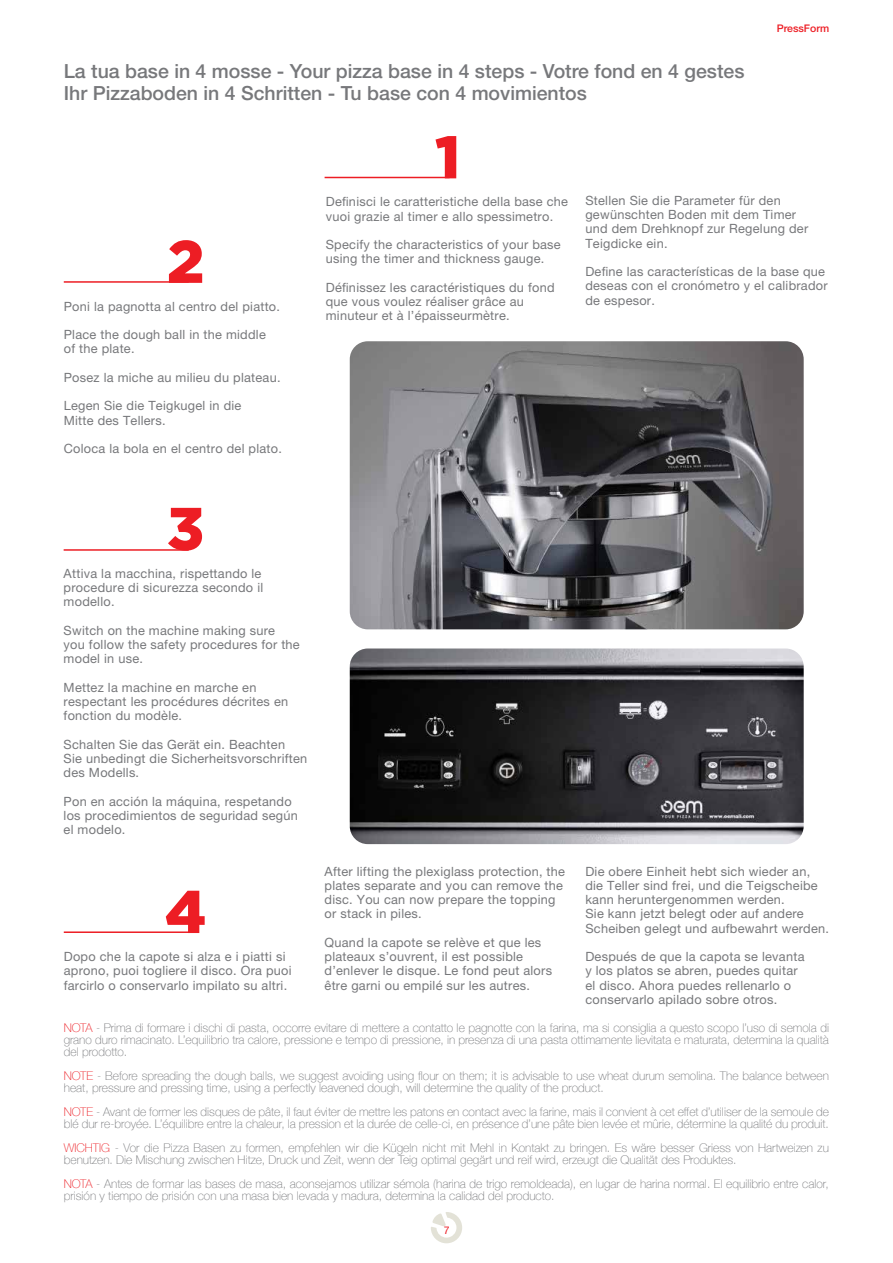
<style>
.page{position:relative;width:893px;height:1263px;background:#fff}
.page>*{position:absolute;margin:0;border:0;box-sizing:border-box;transform-origin:0 0}
.t1{font:900 60px "Gotham HTF";color:#ed1d24}
.t2{font:500 19.5px/22.5px "Helvetica Neue LT Std";color:#77787b}
.t3{font:12.75px/14.2px "Helvetica Neue LT Pro";letter-spacing:.02em;color:#77787b}
.t4{font:100 12px/12px "Helvetica Neue";color:#76777a}
.t5{font:500 10.5px "Helvetica Neue LT Std";color:#ed1d24}
.t6{font:10.5px "Helvetica Neue";color:#ed1d24}
.s1{color:#ed1d24}
</style>
<div class="page">
<hr style="left:325px;top:177px;width:124px;height:1px;background:#ed1d24">
<hr style="left:64px;top:281px;width:125px;height:2px;background:#ed1d24">
<hr style="left:64px;top:549px;width:125px;height:2px;background:#ed1d24">
<hr style="left:64px;top:931px;width:135px;height:2px;background:#ed1d24">
<img style="left:350px;top:341px;width:454px;height:288px">
<img style="left:350px;top:648px;width:454px;height:196px">
<svg style="left:431px;top:1212px;width:31px;height:31px"></svg>
<h2 class="t2" style="left:64px;top:59px;width:682px">La tua base in 4 mosse - Your pizza base in 4 steps - Votre fond en 4 gestes<br>Ihr Pizzaboden in 4 Schritten - Tu base con 4 movimientos</h2>
<h1 class="t1" style="left:435px;top:122px;width:27px">1</h1>
<p class="t5" style="left:777px;top:22px;width:54px">PressForm</p>
<h1 class="t1" style="left:167px;top:227px;width:39px">2</h1>
<p class="t3" style="left:64px;top:299px;width:218px">Poni la pagnotta al centro del piatto.</p>
<p class="t3" style="left:64px;top:327px;width:204px">Place the dough ball in the middle of the plate.</p>
<p class="t3" style="left:64px;top:370px;width:218px">Posez la miche au milieu du plateau.</p>
<p class="t3" style="left:64px;top:399px;width:179px">Legen Sie die Teigkugel in die<br>Mitte des Tellers.</p>
<p class="t3" style="left:64px;top:441px;width:220px">Coloca la bola en el centro del plato.</p>
<p class="t3" style="left:326px;top:194px;width:244px">Definisci le caratteristiche della base che vuoi grazie al timer e allo spessimetro.</p>
<p class="t3" style="left:326px;top:237px;width:236px">Specify the characteristics of your base using the timer and thickness gauge.</p>
<p class="t3" style="left:326px;top:280px;width:230px">Définissez les caractéristiques du fond que vous voulez réaliser grâce au minuteur et à l’épaisseurmètre.</p>
<p class="t3" style="left:585px;top:193px;width:224px">Stellen Sie die Parameter für den gewünschten Boden mit dem Timer und dem Drehknopf zur Regelung der<br>Teigdicke ein.</p>
<p class="t3" style="left:585px;top:264px;width:244px">Define las características de la base que deseas con el cronómetro y el calibrador de espesor.</p>
<h1 class="t1" style="left:167px;top:494px;width:39px">3</h1>
<p class="t3" style="left:64px;top:566px;width:201px">Attiva la macchina, rispettando le procedure di sicurezza secondo il modello.</p>
<p class="t3" style="left:64px;top:623px;width:238px">Switch on the machine making sure<br>you follow the safety procedures for the model in use.</p>
<p class="t3" style="left:64px;top:680px;width:226px">Mettez la machine en marche en respectant les procédures décrites en fonction du modèle.</p>
<p class="t3" style="left:64px;top:737px;width:245px">Schalten Sie das Gerät ein. Beachten<br>Sie unbedingt die Sicherheitsvorschriften des Modells.</p>
<p class="t3" style="left:64px;top:794px;width:236px">Pon en acción la máquina, respetando los procedimientos de seguridad según el modelo.</p>
<h1 class="t1" style="left:165px;top:877px;width:43px">4</h1>
<p class="t3" style="left:64px;top:949px;width:229px">Dopo che la capote si alza e i piatti si aprono, puoi togliere il disco. Ora puoi farcirlo o conservarlo impilato su altri.</p>
<p class="t3" style="left:325px;top:864px;width:242px">After lifting the plexiglass protection, the plates separate and you can remove the disc. You can now prepare the topping or stack in piles.</p>
<p class="t3" style="left:325px;top:935px;width:229px">Quand la capote se relève et que les plateaux s’ouvrent, il est possible d’enlever le disque. Le fond peut alors être garni ou empilé sur les autres.</p>
<p class="t3" style="left:585px;top:864px;width:245px">Die obere Einheit hebt sich wieder an, die Teller sind frei, und die Teigscheibe kann heruntergenommen werden.<br>Sie kann jetzt belegt oder auf andere Scheiben gelegt und aufbewahrt werden.</p>
<p class="t3" style="left:585px;top:949px;width:221px">Después de que la capota se levanta y los platos se abren, puedes quitar el disco. Ahora puedes rellenarlo o conservarlo apilado sobre otros.</p>
<p class="t4" style="left:64px;top:1021px;width:767px;text-align:justify"><span class="s1">NOTA</span> - Prima di formare i dischi di pasta, occorre evitare di mettere a contatto le pagnotte con la farina, ma si consiglia a questo scopo l’uso di semola di grano duro rimacinato. L’equilibrio tra calore, pressione e tempo di pressione, in presenza di una pasta ottimamente lievitata e maturata, determina la qualità del prodotto.</p>
<p class="t4" style="left:64px;top:1069px;width:767px"><span class="s1">NOTE</span> - Before spreading the dough balls, we suggest avoiding using flour on them; it is advisable to use wheat durum semolina. The balance between heat, pressure and pressing time, using a perfectly leavened dough, will determine the quality of the product.</p>
<p class="t4" style="left:64px;top:1105px;width:767px"><span class="s1">NOTE</span> - Avant de former les disques de pâte, il faut éviter de mettre les patons en contact avec la farine, mais il convient à cet effet d’utiliser de la semoule de blé dur re-broyée. L’équilibre entre la chaleur, la pression et la durée de celle-ci, en présence d’une pâte bien levée et mûrie, détermine la qualité du produit.</p>
<p class="t4" style="left:64px;top:1141px;width:767px"><span class="s1">WICHTIG</span> - Vor die Pizza Basen zu formen, empfehlen wir die Kügeln nicht mit Mehl in Kontakt zu bringen. Es wäre besser Griess von Hartweizen zu benutzen. Die Mischung zwischen Hitze, Druck und Zeit, wenn der Teig optimal gegärt und reif wird, erzeugt die Qualität des Produktes.</p>
<p class="t4" style="left:64px;top:1177px;width:767px"><span class="s1">NOTA</span> - Antes de formar las bases de masa, aconsejamos utilizar sémola (harina de trigo remoldeada), en lugar de harina normal. El equilibrio entre calor, prisión y tiempo de prisión con una masa bien levada y madura, determina la calidad del producto.</p>
<p class="t6" style="left:444px;top:1222px;width:7px">7</p>
</div>
